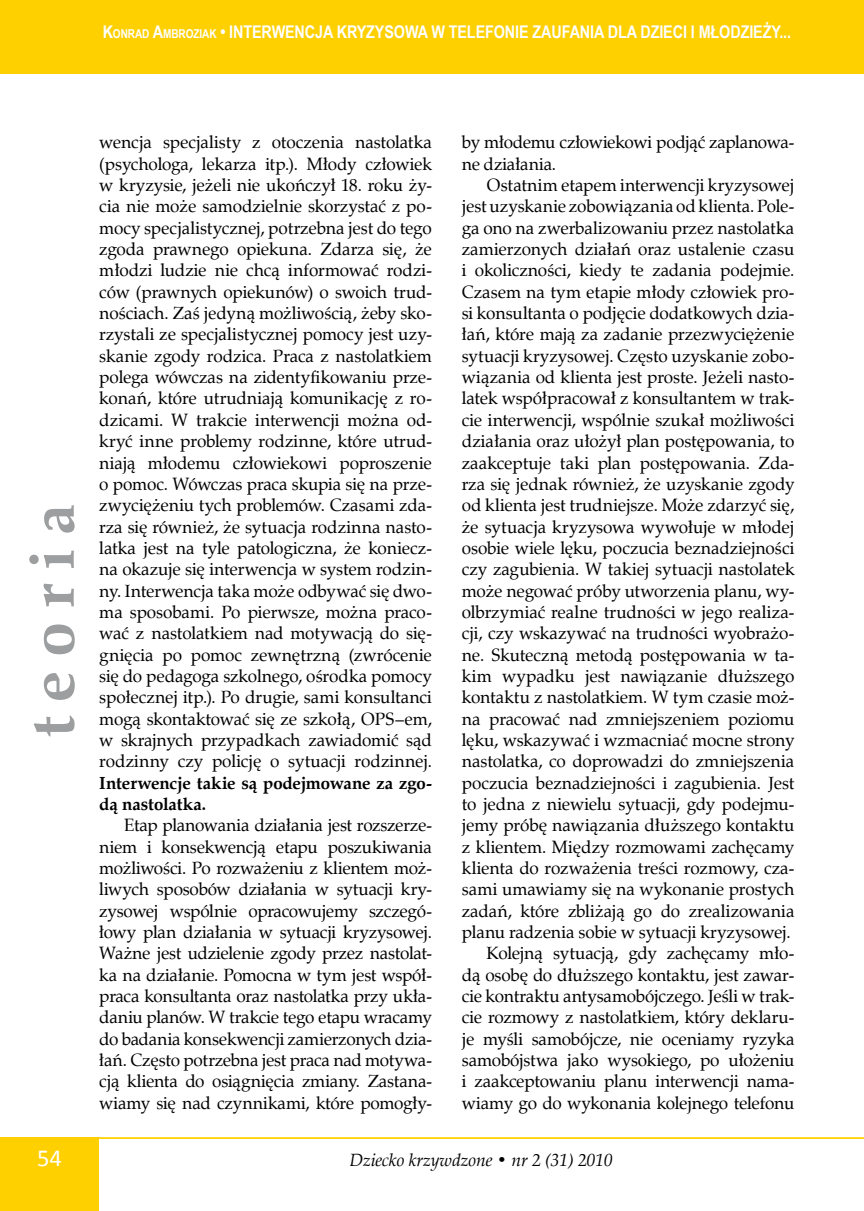
<style>
.page{position:relative;width:864px;height:1211px;background:#fff}
.page>*{position:absolute;margin:0;border:0;box-sizing:border-box;transform-origin:0 0}
.t1{font:700 63px "Zapf Calligr EU";color:#9c9e9f}
.t2{font:24.5px "Calibri";color:#fff}
.tekst_2{font:17.5px/21.3px "Zapf Calligr EU";letter-spacing:-.01em;color:#000;text-align:justify}
.pagina{font:700 17.5px "Arial Narrow";letter-spacing:-.005em;color:#fff}
.t3{font:italic 17.5px "Zapf Calligr EU";color:#000}
.s1{font-size:12.25px}
.s2{font-style:inherit}
.s3{font-weight:700}
</style>
<div class="page">
<div style="left:0;top:1137px;width:98px;height:73px;background:#ffd000"></div>
<div style="left:0;top:0;width:863px;height:74px;background:#ffd000"></div>
<hr style="left:74px;top:1137px;width:789px;height:1px;background:#ffd000">
<p class="pagina" style="left:103px;top:19px;width:689px">K<span class="s1">ONRAD</span> <span class="s2">A</span><span class="s1">MBROZIAK</span> • INTERWENCJA KRYZYSOWA W TELEFONIE ZAUFANIA DLA DZIECI I MŁODZIEŻY...</p>
<h1 class="t1" style="left:13px;top:737px;width:235px;rotate:-90deg">t e o r i a</h1>
<p class="tekst_2" style="left:99px;top:132px;width:334px">wencja specjalisty z otoczenia nastolatka (psychologa, lekarza itp.). Młody człowiek w kryzysie, jeżeli nie ukończył 18. roku ży&shy;cia nie może samodzielnie skorzystać z po&shy;mocy specjalistycznej, potrzebna jest do tego zgoda prawnego opiekuna. Zdarza się, że młodzi ludzie nie chcą informować rodzi&shy;ców (prawnych opiekunów) o swoich trud&shy;nościach. Zaś jedyną możliwością, żeby sko&shy;rzystali ze specjalistycznej pomocy jest uzy&shy;skanie zgody rodzica. Praca z nastolatkiem polega wówczas na zidentyfikowaniu prze&shy;konań, które utrudniają komunikację z ro&shy;dzicami. W trakcie interwencji można od&shy;kryć inne problemy rodzinne, które utrud&shy;niają młodemu człowiekowi poproszenie o pomoc. Wówczas praca skupia się na prze&shy;zwyciężeniu tych problemów. Czasami zda&shy;rza się również, że sytuacja rodzinna nasto&shy;latka jest na tyle patologiczna, że koniecz&shy;na okazuje się interwencja w system rodzin&shy;ny. Interwencja taka może odbywać się dwo&shy;ma sposobami. Po pierwsze, można praco&shy;wać z nastolatkiem nad motywacją do się&shy;gnięcia po pomoc zewnętrzną (zwrócenie się do pedagoga szkolnego, ośrodka pomocy społecznej itp.). Po drugie, sami konsultanci mogą skontaktować się ze szkołą, OPS–em, w skrajnych przypadkach zawiadomić sąd rodzinny czy policję o sytuacji rodzinnej.<br><span class="s3">Interwencje takie są podejmowane za zgo&shy;dą nastolatka.</span></p>
<p class="tekst_2" style="left:99px;top:815px;width:334px;text-indent:25px">Etap planowania działania jest rozszerze&shy;niem i konsekwencją etapu poszukiwania możliwości. Po rozważeniu z klientem moż&shy;liwych sposobów działania w sytuacji kry&shy;zysowej wspólnie opracowujemy szczegó&shy;łowy plan działania w sytuacji kryzysowej.<br>Ważne jest udzielenie zgody przez nastolat&shy;ka na działanie. Pomocna w tym jest współ&shy;praca konsultanta oraz nastolatka przy ukła&shy;daniu planów. W trakcie tego etapu wracamy do badania konsekwencji zamierzonych dzia&shy;łań. Często potrzebna jest praca nad motywa&shy;cją klienta do osiągnięcia zmiany. Zastana&shy;wiamy się nad czynnikami, które pomogły-</p>
<p class="tekst_2" style="left:461px;top:132px;width:334px">by młodemu człowiekowi podjąć zaplanowa&shy;ne działania.</p>
<p class="tekst_2" style="left:461px;top:175px;width:334px;text-indent:25px">Ostatnim etapem interwencji kryzysowej jest uzyskanie zobowiązania od klienta. Pole&shy;ga ono na zwerbalizowaniu przez nastolatka zamierzonych działań oraz ustalenie czasu i okoliczności, kiedy te zadania podejmie.<br>Czasem na tym etapie młody człowiek pro&shy;si konsultanta o podjęcie dodatkowych dzia&shy;łań, które mają za zadanie przezwyciężenie sytuacji kryzysowej. Często uzyskanie zobo&shy;wiązania od klienta jest proste. Jeżeli nasto&shy;latek współpracował z konsultantem w trak&shy;cie interwencji, wspólnie szukał możliwości działania oraz ułożył plan postępowania, to zaakceptuje taki plan postępowania. Zda&shy;rza się jednak również, że uzyskanie zgody od klienta jest trudniejsze. Może zdarzyć się, że sytuacja kryzysowa wywołuje w młodej osobie wiele lęku, poczucia beznadziejności czy zagubienia. W takiej sytuacji nastolatek może negować próby utworzenia planu, wy&shy;olbrzymiać realne trudności w jego realiza&shy;cji, czy wskazywać na trudności wyobrażo&shy;ne. Skuteczną metodą postępowania w ta&shy;kim wypadku jest nawiązanie dłuższego kontaktu z nastolatkiem. W tym czasie moż&shy;na pracować nad zmniejszeniem poziomu lęku, wskazywać i wzmacniać mocne strony nastolatka, co doprowadzi do zmniejszenia poczucia beznadziejności i zagubienia. Jest to jedna z niewielu sytuacji, gdy podejmu&shy;jemy próbę nawiązania dłuższego kontaktu z klientem. Między rozmowami zachęcamy klienta do rozważenia treści rozmowy, cza&shy;sami umawiamy się na wykonanie prostych zadań, które zbliżają go do zrealizowania planu radzenia sobie w sytuacji kryzysowej.</p>
<p class="tekst_2" style="left:461px;top:943px;width:334px;text-indent:25px">Kolejną sytuacją, gdy zachęcamy mło&shy;dą osobę do dłuższego kontaktu, jest zawar&shy;cie kontraktu antysamobójczego. Jeśli w trak&shy;cie rozmowy z nastolatkiem, który deklaru&shy;je myśli samobójcze, nie oceniamy ryzyka samobójstwa jako wysokiego, po ułożeniu i zaakceptowaniu planu interwencji nama&shy;wiamy go do wykonania kolejnego telefonu</p>
<h2 class="t2" style="left:37px;top:1142px;width:26px">54</h2>
<p class="t3" style="left:349px;top:1149px;width:265px">Dziecko krzywdzone • nr 2 (31) 2010</p>
</div>
